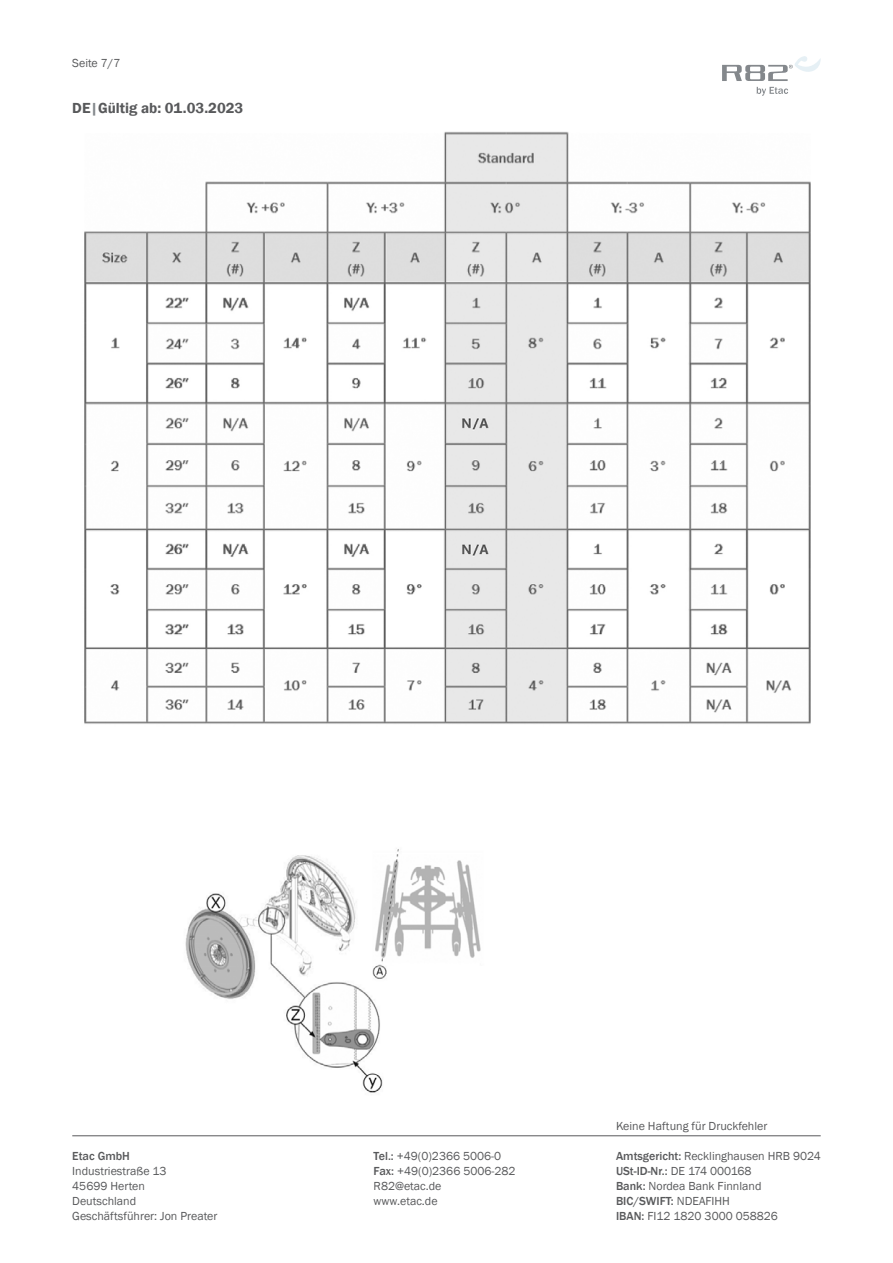
<style>
.page{position:relative;width:893px;height:1263px;background:#fff}
.page>*{position:absolute;margin:0;border:0;box-sizing:border-box;transform-origin:0 0}
.t1{font:600 15px "Franklin Gothic";color:#58595b}
.t2{font:12px/15px "Franklin Gothic";color:#58595b}
.t3{font:500 12px "Franklin Gothic";color:#58595b}
.s1{color:#84888c}
.s2{font-weight:500}
</style>
<div class="page">
<svg style="left:722px;top:56px;width:99px;height:25px"></svg>
<svg style="left:757px;top:87px;width:31px;height:9px"></svg>
<img style="left:84px;top:131px;width:727px;height:593px">
<img style="left:185px;top:849px;width:296px;height:244px">
<hr style="left:72px;top:1135px;width:749px;height:1px;background:#58595b">
<p class="t2" style="left:72px;top:55px;width:50px">Seite 7/7</p>
<p class="t1" style="left:72px;top:99px;width:173px">DE<span class="s1">|</span>Gültig ab: 01.03.2023</p>
<p class="t3" style="left:72px;top:1149px;width:59px">Etac GmbH</p>
<p class="t2" style="left:72px;top:1164px;width:147px">Industriestraße 13<br>45699 Herten<br>Deutschland<br>Geschäftsführer: Jon Preater</p>
<p class="t2" style="left:616px;top:1118px;width:153px">Keine Haftung für Druckfehler</p>
<p class="t2" style="left:374px;top:1149px;width:143px"><span class="s2">Tel.:</span> +49(0)2366 5006-0<br><span class="s2">Fax:</span> +49(0)2366 5006-282<br>R82@etac.de<br>www.etac.de</p>
<p class="t2" style="left:616px;top:1149px;width:206px"><span class="s2">Amtsgericht:</span> Recklinghausen HRB 9024<br><span class="s2">USt-ID-Nr.:</span> DE 174 000168<br><span class="s2">Bank:</span> Nordea Bank Finnland<br><span class="s2">BIC/SWIFT:</span> NDEAFIHH<br><span class="s2">IBAN:</span> FI12 1820 3000 058826</p>
</div>
